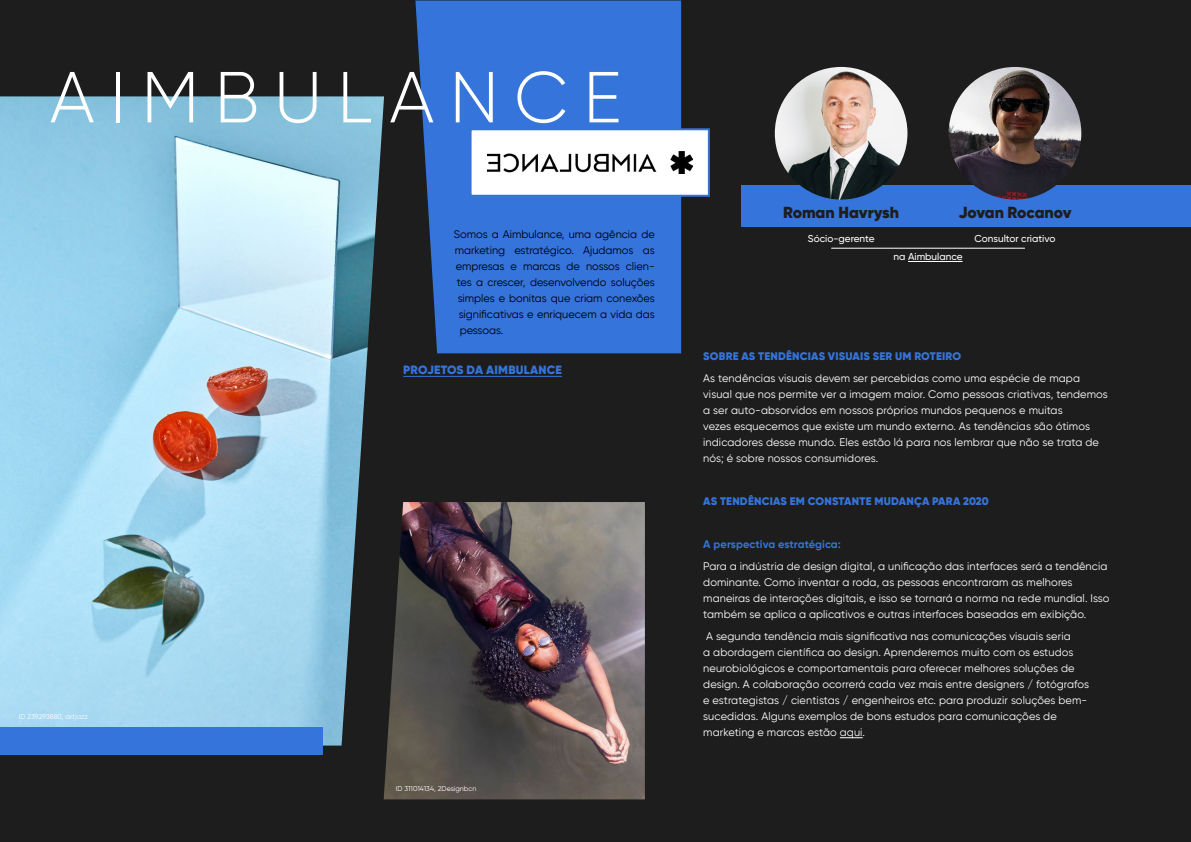
<style>
.page{position:relative;width:1191px;height:842px;background:#1d1d1d}
.page>*{position:absolute;margin:0;border:0;box-sizing:border-box;transform-origin:0 0}
.t1{font:300 72px "Gilroy";letter-spacing:.21em;color:#fff}
.t2{font:900 16px "Gilroy";color:#1d1d1d}
.t3{font:900 12px "Gilroy";letter-spacing:.02em;color:#3574da}
.t4{font:11px/16px "Gilroy";letter-spacing:.01em;color:#fff}
.t5{font:11px "Gilroy";color:#000}
.t6{font:900 11px "Gilroy";letter-spacing:.02em;color:#3574da}
.t7{font:700 11px "Gilroy";letter-spacing:.005em;color:#3574da}
.t8{font:500 10px "Gilroy";color:#fff}
.t9{font:7px "Gilroy";letter-spacing:.01em;color:#fff}
</style>
<div class="page">
<div style="left:415px;top:1px;width:266px;height:352px;background:#3574da"></div>
<img style="left:0;top:96px;width:384px;height:649px">
<svg style="left:840px;top:737px;width:22px;height:1px"></svg>
<hr style="left:403px;top:376px;width:159px;height:1px;background:#3574da">
<img style="left:384px;top:502px;width:261px;height:297px">
<div style="left:0;top:727px;width:322px;height:28px;background:#3574da"></div>
<div style="left:742px;top:185px;width:449px;height:41px;background:#3574da"></div>
<img style="left:775px;top:67px;width:132px;height:133px;border-radius:66px">
<img style="left:948px;top:67px;width:133px;height:133px;border-radius:66px">
<hr style="left:908px;top:261px;width:54px;height:1px;background:#fff">
<hr style="left:831px;top:248px;width:194px;height:1px;background:#fff">
<div style="left:470px;top:129px;width:239px;height:67px;background:#fff"></div>
<img style="left:487px;top:151px;width:205px;height:23px">
<div style="left:469px;top:128px;width:241px;height:69px;border:2px solid #3574da"></div>
<h1 class="t1" style="left:49px;top:53px;width:573px">AIMBULANCE</h1>
<p class="t5" style="left:454px;top:228px;width:202px">Somos a Aimbulance, uma agência de</p>
<p class="t5" style="left:455px;top:244px;width:201px">marketing estratégico. Ajudamos as</p>
<p class="t5" style="left:456px;top:260px;width:200px">empresas e marcas de nossos clien-</p>
<p class="t5" style="left:457px;top:276px;width:199px">tes a crescer, desenvolvendo soluções</p>
<p class="t5" style="left:458px;top:292px;width:199px">simples e bonitas que criam conexões</p>
<p class="t5" style="left:459px;top:308px;width:198px">significativas e enriquecem a vida das</p>
<p class="t5" style="left:460px;top:324px;width:45px">pessoas.</p>
<p class="t9" style="left:19px;top:712px;width:70px">ID 239293880, artjazz</p>
<p class="t3" style="left:403px;top:362px;width:160px">PROJETOS DA AIMBULANCE</p>
<p class="t9" style="left:396px;top:784px;width:82px">ID 311014134, 2Designbcn</p>
<h2 class="t2" style="left:783px;top:203px;width:117px">Roman Havrysh</h2>
<p class="t8" style="left:807px;top:233px;width:68px">Sócio-gerente</p>
<h2 class="t2" style="left:958px;top:203px;width:115px">Jovan Rocanov</h2>
<p class="t8" style="left:974px;top:233px;width:82px">Consultor criativo</p>
<p class="t8" style="left:893px;top:250px;width:70px">na Aimbulance</p>
<p class="t6" style="left:703px;top:349px;width:259px">SOBRE AS TENDÊNCIAS VISUAIS SER UM ROTEIRO</p>
<p class="t4" style="left:703px;top:370px;width:406px">As tendências visuais devem ser percebidas como uma espécie de mapa visual que nos permite ver a imagem maior. Como pessoas criativas, tendemos a ser auto-absorvidos em nossos próprios mundos pequenos e muitas<br>vezes esquecemos que existe um mundo externo. As tendências são ótimos indicadores desse mundo. Eles estão lá para nos lembrar que não se trata de nós; é sobre nossos consumidores.</p>
<p class="t6" style="left:703px;top:494px;width:287px">AS TENDÊNCIAS EM CONSTANTE MUDANÇA PARA 2020</p>
<p class="t7" style="left:703px;top:538px;width:139px">A perspectiva estratégica:</p>
<p class="t4" style="left:703px;top:558px;width:408px">Para a indústria de design digital, a unificação das interfaces será a tendência dominante. Como inventar a roda, as pessoas encontraram as melhores maneiras de interações digitais, e isso se tornará a norma na rede mundial. Isso também se aplica a aplicativos e outras interfaces baseadas em exibição.</p>
<p class="t4" style="left:703px;top:628px;width:387px">A segunda tendência mais significativa nas comunicações visuais seria<br>a abordagem científica ao design. Aprenderemos muito com os estudos neurobiológicos e comportamentais para oferecer melhores soluções de design. A colaboração ocorrerá cada vez mais entre designers / fotógrafos e estrategistas / cientistas / engenheiros etc. para produzir soluções bem&shy;sucedidas. Alguns exemplos de bons estudos para comunicações de marketing e marcas estão aqui.</p>
</div>
